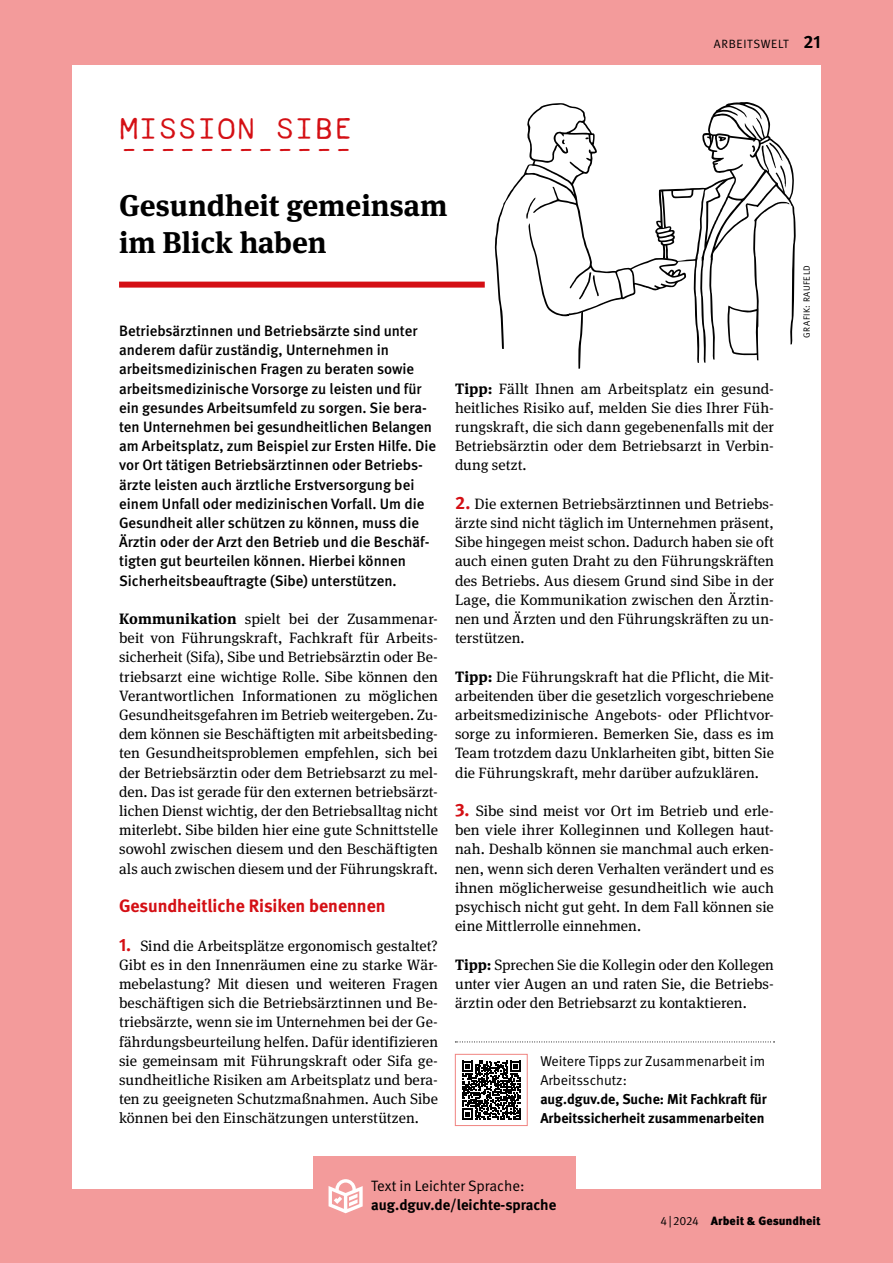
<style>
.page{position:relative;width:893px;height:1263px;background:#f39b9b}
.page>*{position:absolute;margin:0;border:0;box-sizing:border-box;transform-origin:0 0}
.SiBe-Headline{font:700 30px/37.5px "DGUV Meta Serif";color:#000}
.SiBe-Rubrik{font:30px "Loma";color:#d40f14}
._04-Fließtext{font:700 18px "DGUV Meta";color:#d40f14}
._04-Fließtext-2{font:15px/19.2px "DGUV Meta Serif";letter-spacing:.005em;color:#000;text-align:justify}
._02-Vorspann_10Pt__N{font:500 15px/19.2px "DGUV Meta";color:#000}
.Webhinweis-Text{font:700 15px/19.2px "DGUV Meta";color:#000}
.Webhinweis-Text-2{font:700 14.25px/19.2px "DGUV Meta";color:#000}
.t1{font:900 12px "Meta Pro";color:#000}
.t2{font:12px "DGUV Meta";letter-spacing:.06em;color:#000}
._06-BU{font:9px "DGUV Meta";letter-spacing:.06em;color:#000}
.s1{font-weight:700;font-size:18px}
.s2{font-weight:700}
.s3{font-family:"DGUV Meta";font-weight:700;font-size:18px;color:#d40f14}
.s4{font-weight:400}
.s5{font-family:"DGUV Meta";font-weight:400}
</style>
<div class="page">
<div style="left:73px;top:65px;width:748px;height:1123px;background:#fff"></div>
<div style="left:313px;top:1156px;width:263px;height:73px;background:#f39b9b"></div>
<svg style="left:455px;top:1041px;width:319px;height:1px"></svg>
<svg style="left:462px;top:1061px;width:59px;height:59px"></svg>
<div style="left:455px;top:1054px;width:73px;height:72px;border:1px solid #f08481"></div>
<svg style="left:329px;top:1179px;width:34px;height:34px"></svg>
<div style="left:119px;top:282px;width:366px;height:6px;background:#d40f14"></div>
<svg style="left:499px;top:102px;width:297px;height:267px"></svg>
<p class="t2" style="left:714px;top:37px;width:108px">ARBEITSWELT <span class="s1">21</span></p>
<p class="SiBe-Rubrik" style="left:119px;top:112px;width:236px">MISSION SIBE</p>
<p class="SiBe-Rubrik" style="left:119px;top:131px;width:236px">––––––––––––</p>
<p class="SiBe-Headline" style="left:119px;top:187px;width:330px">Gesundheit gemeinsam im Blick haben</p>
<p class="_02-Vorspann_10Pt__N" style="left:119px;top:322px;width:319px">Betriebsärztinnen und Betriebsärzte sind unter anderem dafür zuständig, Unternehmen in arbeitsmedizinischen Fragen zu beraten sowie arbeitsmedizinische Vorsorge zu leisten und für ein gesundes Arbeitsumfeld zu sorgen. Sie bera&shy;ten Unternehmen bei gesundheitlichen Belangen am Arbeitsplatz, zum Beispiel zur Ersten Hilfe. Die vor Ort tätigen Betriebsärztinnen oder Betriebs&shy;ärzte leisten auch ärztliche Erstversorgung bei einem Unfall oder medizinischen Vorfall. Um die Gesundheit aller schützen zu können, muss die Ärztin oder der Arzt den Betrieb und die Beschäf&shy;tigten gut beurteilen können. Hierbei können Sicherheitsbeauftragte (Sibe) unterstützen.</p>
<p class="_04-Fließtext-2" style="left:119px;top:610px;width:320px"><span class="s2">Kommunikation</span> spielt bei der Zusammenar&shy;beit von Führungskraft, Fachkraft für Arbeits&shy;sicherheit (Sifa), Sibe und Betriebsärztin oder Be&shy;triebsarzt eine wichtige Rolle. Sibe können den Verantwortlichen Informationen zu möglichen Gesundheitsgefahren im Betrieb weitergeben. Zu&shy;dem können sie Beschäftigten mit arbeitsbeding&shy;ten Gesundheitsproblemen empfehlen, sich bei der Betriebsärztin oder dem Betriebsarzt zu mel&shy;den. Das ist gerade für den externen betriebsärzt&shy;lichen Dienst wichtig, der den Betriebsalltag nicht miterlebt. Sibe bilden hier eine gute Schnittstelle sowohl zwischen diesem und den Beschäftigten als auch zwischen diesem und der Führungskraft.</p>
<p class="_04-Fließtext" style="left:119px;top:895px;width:268px">Gesundheitliche Risiken benennen</p>
<p class="_04-Fließtext-2" style="left:119px;top:936px;width:320px"><span class="s3">1.</span> Sind die Arbeitsplätze ergonomisch gestaltet?<br>Gibt es in den Innenräumen eine zu starke Wär&shy;mebelastung? Mit diesen und weiteren Fragen beschäftigen sich die Betriebsärztinnen und Be&shy;triebsärzte, wenn sie im Unternehmen bei der Ge&shy;fährdungsbeurteilung helfen. Dafür identifizieren sie gemeinsam mit Führungskraft oder Sifa ge&shy;sundheitliche Risiken am Arbeitsplatz und bera&shy;ten zu geeigneten Schutzmaßnahmen. Auch Sibe können bei den Einschätzungen unterstützen.</p>
<p class="_04-Fließtext-2" style="left:455px;top:379px;width:320px"><span class="s2">Tipp:</span> Fällt Ihnen am Arbeitsplatz ein gesund&shy;heitliches Risiko auf, melden Sie dies Ihrer Füh&shy;rungskraft, die sich dann gegebenenfalls mit der Betriebsärztin oder dem Betriebsarzt in Verbin&shy;dung setzt.</p>
<p class="_04-Fließtext-2" style="left:455px;top:494px;width:320px"><span class="s3">2.</span> Die externen Betriebsärztinnen und Betriebs&shy;ärzte sind nicht täglich im Unternehmen präsent, Sibe hingegen meist schon. Dadurch haben sie oft auch einen guten Draht zu den Führungskräften des Betriebs. Aus diesem Grund sind Sibe in der Lage, die Kommunikation zwischen den Ärztin&shy;nen und Ärzten und den Führungskräften zu un&shy;terstützen.</p>
<p class="_04-Fließtext-2" style="left:455px;top:667px;width:320px"><span class="s2">Tipp:</span> Die Führungskraft hat die Pflicht, die Mit&shy;arbeitenden über die gesetzlich vorgeschriebene arbeitsmedizinische Angebots- oder Pflichtvor&shy;sorge zu informieren. Bemerken Sie, dass es im Team trotzdem dazu Unklarheiten gibt, bitten Sie die Führungskraft, mehr darüber aufzuklären.</p>
<p class="_04-Fließtext-2" style="left:455px;top:802px;width:320px"><span class="s3">3.</span> Sibe sind meist vor Ort im Betrieb und erle&shy;ben viele ihrer Kolleginnen und Kollegen haut&shy;nah. Deshalb können sie manchmal auch erken&shy;nen, wenn sich deren Verhalten verändert und es ihnen möglicherweise gesundheitlich wie auch psychisch nicht gut geht. In dem Fall können sie eine Mittlerrolle einnehmen.</p>
<p class="_04-Fließtext-2" style="left:455px;top:955px;width:320px"><span class="s2">Tipp:</span> Sprechen Sie die Kollegin oder den Kollegen unter vier Augen an und raten Sie, die Betriebs&shy;ärztin oder den Betriebsarzt zu kontaktieren.</p>
<p class="Webhinweis-Text-2" style="left:540px;top:1051px;width:228px"><span class="s4">Weitere Tipps zur Zusammenarbeit im<br>Arbeitsschutz:<br></span>aug.dguv.de, Suche: Mit Fachkraft für<br>Arbeitssicherheit zusammenarbeiten</p>
<p class="_06-BU" style="left:801px;top:338px;width:74px;rotate:-90deg">GRAFIK: RAUFELD</p>
<p class="Webhinweis-Text" style="left:371px;top:1176px;width:187px"><span class="s4">Text in Leichter Sprache: </span>aug.dguv.de/leichte-sprache</p>
<p class="t1" style="left:661px;top:1213px;width:162px"><span class="s5">4|2024</span> Arbeit &amp; Gesundheit</p>
</div>
